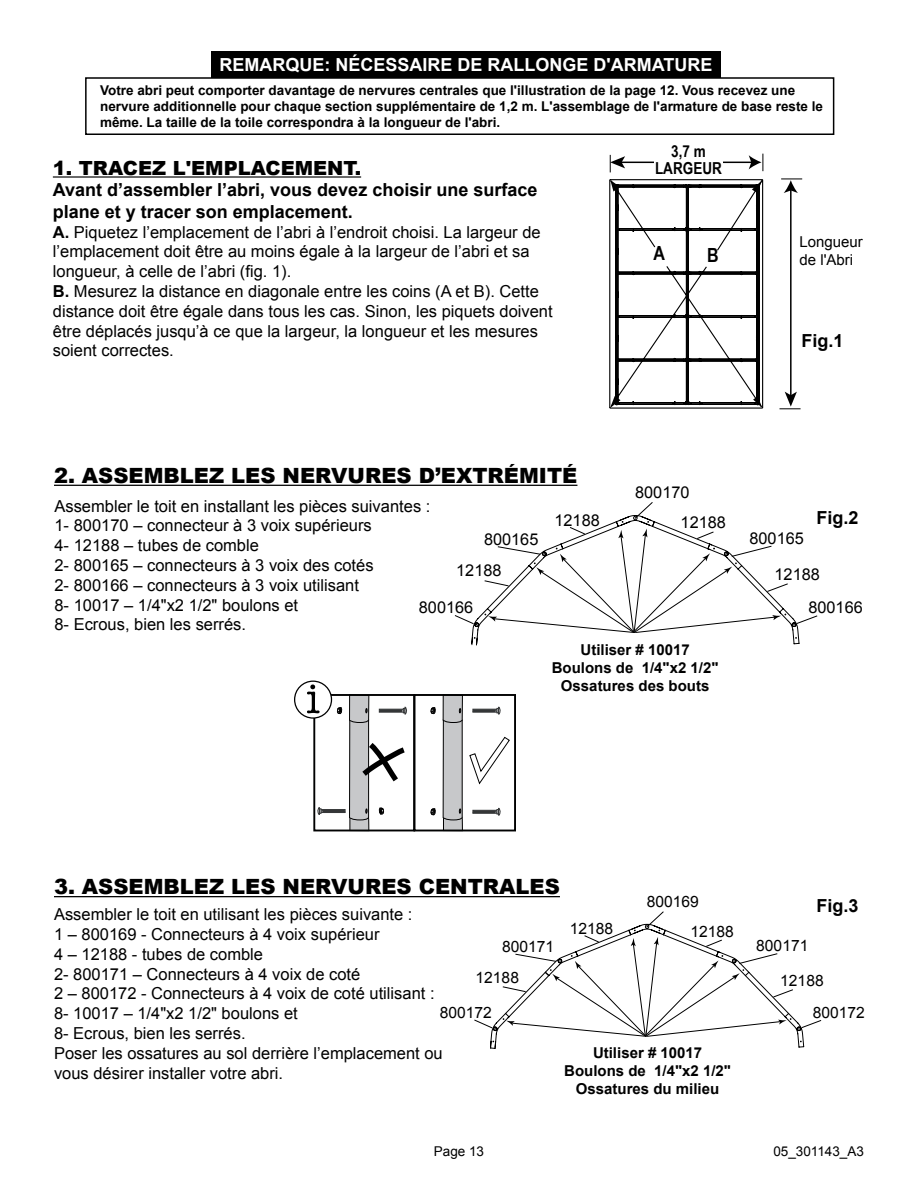
<style>
.page{position:relative;width:918px;height:1188px;background:#fff}
.page>*{position:absolute;margin:0;border:0;box-sizing:border-box;transform-origin:0 0}
.t1{font:900 21px "Arial";color:#000}
.t2{font:900 19.5px "Arial";color:#000}
.t3{font:700 19.5px "Arial Narrow";color:#000}
.t4{font:700 18px/21.6px "Arial";color:#000}
.t5{font:700 18px "Arial";color:#fff}
.t6{font:16.5px/19.8px "Arial";color:#000}
.t7{font:700 16.5px "Arial Narrow";color:#000}
.t8{font:16.35px "Arial";color:#000}
.t9{font:15.6px "Arial";color:#000}
.t10{font:700 15px/18px "Arial";color:#000;text-align:center}
.t11{font:15px/18px "Arial";color:#000}
.t12{font:700 13.5px/16.2px "Arial";color:#000}
.t13{font:13.5px "Arial";color:#000}
.s1{font-weight:700}
</style>
<div class="page">
<div style="left:211px;top:51px;width:510px;height:27px;background:#000"></div>
<div style="left:85px;top:77px;width:749px;height:58px;border:2px solid #000"></div>
<hr style="left:790px;top:189px;width:2px;height:207px;background:#000">
<svg style="left:781px;top:178px;width:21px;height:15px"></svg>
<svg style="left:780px;top:392px;width:21px;height:17px"></svg>
<svg style="left:609px;top:179px;width:155px;height:230px"></svg>
<hr style="left:621px;top:162px;width:131px;height:1px;background:#000">
<svg style="left:749px;top:154px;width:14px;height:17px"></svg>
<svg style="left:610px;top:155px;width:15px;height:17px"></svg>
<div style="left:654px;top:145px;width:69px;height:32px;background:#fff"></div>
<hr style="left:53px;top:176px;width:308px;height:2px;background:#000">
<svg style="left:431px;top:707px;width:4px;height:8px"></svg>
<svg style="left:473px;top:707px;width:28px;height:7px"></svg>
<svg style="left:431px;top:808px;width:4px;height:8px"></svg>
<svg style="left:473px;top:808px;width:28px;height:7px"></svg>
<svg style="left:443px;top:697px;width:20px;height:201px"></svg>
<svg style="left:469px;top:736px;width:41px;height:48px"></svg>
<div style="left:413px;top:694px;width:103px;height:137px;border:2px solid #000101"></div>
<div style="left:294px;top:681px;width:38px;height:38px;border:1px solid #000;border-radius:50%"></div>
<svg style="left:307px;top:685px;width:101px;height:213px"></svg>
<hr style="left:54px;top:485px;width:523px;height:1px;background:#000">
<hr style="left:54px;top:896px;width:506px;height:1px;background:#000">
<svg style="left:471px;top:625px;width:328px;height:21px"></svg>
<svg style="left:454px;top:502px;width:364px;height:123px"></svg>
<svg style="left:474px;top:911px;width:348px;height:138px"></svg>
<p class="t5" style="left:220px;top:53px;width:494px">REMARQUE: NÉCESSAIRE DE RALLONGE D'ARMATURE</p>
<p class="t12" style="left:100px;top:82px;width:724px">Votre abri peut comporter davantage de nervures centrales que l'illustration de la page 12. Vous recevez une nervure additionnelle pour chaque section supplémentaire de 1,2 m. L'assemblage de l'armature de base reste le même. La taille de la toile correspondra à la longueur de l'abri.</p>
<p class="t2" style="left:53px;top:157px;width:310px">1. TRACEZ L'EMPLACEMENT.</p>
<p class="t4" style="left:53px;top:180px;width:486px">Avant d’assembler l’abri, vous devez choisir une surface plane et y tracer son emplacement.</p>
<p class="t6" style="left:53px;top:222px;width:501px"><span class="s1">A.</span> Piquetez l’emplacement de l’abri à l’endroit choisi. La largeur de l’emplacement doit être au moins égale à la largeur de l’abri et sa longueur, à celle de l’abri (fig. 1).<br><span class="s1">B.</span> Mesurez la distance en diagonale entre les coins (A et B). Cette distance doit être égale dans tous les cas. Sinon, les piquets doivent être déplacés jusqu’à ce que la largeur, la longueur et les mesures soient correctes.</p>
<p class="t1" style="left:54px;top:463px;width:525px">2. ASSEMBLEZ LES NERVURES D’EXTRÉMITÉ</p>
<p class="t7" style="left:671px;top:139px;width:36px">3,7 M</p>
<p class="t7" style="left:655px;top:156px;width:11px">LARGEUR</p>
<p class="t3" style="left:654px;top:238px;width:13px">A</p>
<p class="t3" style="left:707px;top:240px;width:13px">B</p>
<p class="t11" style="left:800px;top:233px;width:65px">Longueur de l'Abri</p>
<p class="t4" style="left:801px;top:331px;width:44px">Fig.1</p>
<p class="t8" style="left:635px;top:481px;width:56px">800170</p>
<p class="t6" style="left:54px;top:496px;width:377px">Assembler le toit en installant les pièces suivantes :<br>1- 800170 – connecteur à 3 voix supérieurs<br>4- 12188 – tubes de comble<br>2- 800165 – connecteurs à 3 voix des cotés<br>2- 800166 – connecteurs à 3 voix utilisant<br>8- 10017 – 1/4"x2 1/2" boulons et<br>8- Ecrous, bien les serrés.</p>
<p class="t4" style="left:817px;top:508px;width:44px">Fig.2</p>
<p class="t8" style="left:555px;top:509px;width:47px">12188</p>
<p class="t8" style="left:681px;top:512px;width:47px">12188</p>
<p class="t8" style="left:484px;top:528px;width:56px">800165</p>
<p class="t8" style="left:749px;top:527px;width:56px">800165</p>
<p class="t8" style="left:456px;top:560px;width:47px">12188</p>
<p class="t8" style="left:775px;top:564px;width:47px">12188</p>
<p class="t8" style="left:419px;top:597px;width:56px">800166</p>
<p class="t8" style="left:808px;top:597px;width:56px">800166</p>
<p class="t10" style="left:552px;top:641px;width:168px">Utiliser # 10017<br>Boulons de 1/4"x2 1/2"<br>Ossatures des bouts</p>
<p class="t1" style="left:54px;top:875px;width:507px">3. ASSEMBLEZ LES NERVURES CENTRALES</p>
<p class="t9" style="left:647px;top:892px;width:54px">800169</p>
<p class="t4" style="left:817px;top:895px;width:44px">Fig.3</p>
<p class="t6" style="left:54px;top:905px;width:390px">Assembler le toit en utilisant les pièces suivante :<br>1 – 800169 - Connecteurs à 4 voix supérieur<br>4 – 12188 - tubes de comble<br>2- 800171 – Connecteurs à 4 voix de coté<br>2 – 800172 - Connecteurs à 4 voix de coté utilisant :<br>8- 10017 – 1/4"x2 1/2" boulons et<br>8- Ecrous, bien les serrés.<br>Poser les ossatures au sol derrière l’emplacement ou vous désirer installer votre abri.</p>
<p class="t9" style="left:570px;top:919px;width:45px">12188</p>
<p class="t9" style="left:690px;top:921px;width:45px">12188</p>
<p class="t9" style="left:502px;top:937px;width:54px">800171</p>
<p class="t9" style="left:756px;top:936px;width:54px">800171</p>
<p class="t9" style="left:476px;top:967px;width:45px">12188</p>
<p class="t9" style="left:780px;top:970px;width:45px">12188</p>
<p class="t9" style="left:440px;top:1002px;width:54px">800172</p>
<p class="t9" style="left:813px;top:1002px;width:54px">800172</p>
<p class="t10" style="left:564px;top:1044px;width:168px">Utiliser # 10017<br>Boulons de 1/4"x2 1/2"<br>Ossatures du milieu</p>
<p class="t13" style="left:434px;top:1142px;width:52px">Page 13</p>
<p class="t13" style="left:773px;top:1142px;width:92px">05_301143_A3</p>
</div>
